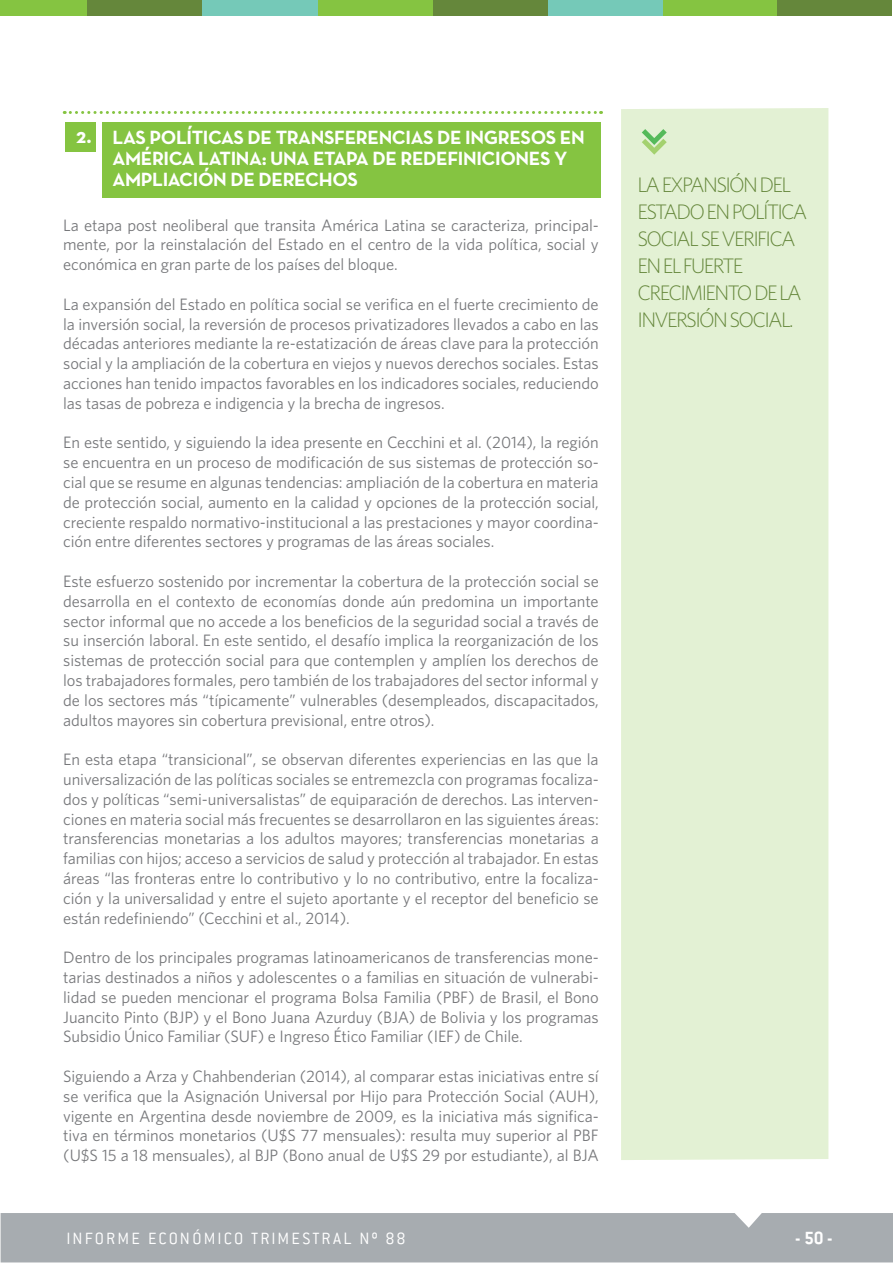
<style>
.page{position:relative;width:893px;height:1263px;background:#fff}
.page>*{position:absolute;margin:0;border:0;box-sizing:border-box;transform-origin:0 0}
.t1{font:300 21px/27px "Whitney";letter-spacing:-.08em;color:#65873b}
.t2{font:700 21px "Neutra Text";color:#fff}
.t3{font:700 19.5px/21px "Neutra Text";letter-spacing:-.02em;color:#fff}
.t4{font:700 19.5px "Conduit ITC";color:#fff}
.t5{font:300 18px "Conduit ITC";letter-spacing:.115em;color:#fff}
.t6{font:16.5px/19.8px "Whitney";letter-spacing:-.005em;color:#77787b;text-align:justify}
</style>
<div class="page">
<div style="left:1px;top:1213px;width:892px;height:49px;background:#a7acb0"></div>
<div style="left:777px;top:1px;width:115px;height:15px;background:#65873b"></div>
<div style="left:662px;top:1px;width:115px;height:15px;background:#85c441"></div>
<div style="left:548px;top:1px;width:114px;height:15px;background:#75c9b8"></div>
<div style="left:433px;top:1px;width:115px;height:15px;background:#65873b"></div>
<div style="left:318px;top:1px;width:115px;height:15px;background:#85c441"></div>
<div style="left:87px;top:1px;width:115px;height:15px;background:#65873b"></div>
<div style="left:0;top:1px;width:87px;height:15px;background:#85c441"></div>
<div style="left:202px;top:1px;width:116px;height:15px;background:#75c9b8"></div>
<div style="left:621px;top:108px;width:207px;height:1052px;background:#e3f1d4"></div>
<svg style="left:642px;top:129px;width:25px;height:26px"></svg>
<div style="left:65px;top:122px;width:31px;height:30px;background:#85c441"></div>
<div style="left:102px;top:122px;width:498px;height:75px;background:#85c441"></div>
<svg style="left:64px;top:111px;width:537px;height:3px"></svg>
<p class="t2" style="left:76px;top:123px;width:17px">2.</p>
<p class="t3" style="left:112px;top:126px;width:244px">LAS POLÍTICAS DE TRANSFERENCI</p>
<p class="t3" style="left:112px;top:126px;width:460px;text-indent:298px">AS DE IN GRESOS EN<br>AMÉRICA LATINA: UNA ETAPA DE REDE</p>
<p class="t3" style="left:447px;top:147px;width:22px">FINICIONE</p>
<p class="t3" style="left:540px;top:147px;width:29px">S Y</p>
<p class="t3" style="left:112px;top:168px;width:80px">AMPLIACIÓN</p>
<p class="t3" style="left:230px;top:168px;width:41px">DE DEREC</p>
<p class="t3" style="left:319px;top:168px;width:41px">HOS</p>
<p class="t6" style="left:63px;top:214px;width:537px">La etapa post neoliberal que transita América Latina se caracteriza, principal&shy;mente, por la reinstalación del Estado en el centro de la vida política, social y económica en gran parte de los países del bloque.</p>
<p class="t6" style="left:63px;top:294px;width:537px">La expansión del Estado en política social se verifica en el fuerte crecimiento de la inversión social, la reversión de procesos privatizadores llevados a cabo en las décadas anteriores mediante la re-estatización de áreas clave para la protección social y la ampliación de la cobertura en viejos y nuevos derechos sociales. Estas acciones han tenido impactos favorables en los indicadores sociales, reduciendo las tasas de pobreza e indigencia y la brecha de ingresos.</p>
<p class="t6" style="left:63px;top:432px;width:537px">En este sentido, y siguiendo la idea presente en Cecchini et al. (2014), la región se encuentra en un proceso de modificación de sus sistemas de protección so&shy;cial que se resume en algunas tendencias: ampliación de la cobertura en materia de protección social, aumento en la calidad y opciones de la protección social, creciente respaldo normativo-institucional a las prestaciones y mayor coordina&shy;ción entre diferentes sectores y programas de las áreas sociales.</p>
<p class="t6" style="left:63px;top:571px;width:537px">Este esfuerzo sostenido por incrementar la cobertura de la protección social se desarrolla en el contexto de economías donde aún predomina un importante sector informal que no accede a los beneficios de la seguridad social a través de su inserción laboral. En este sentido, el desafío implica la reorganización de los sistemas de protección social para que contemplen y amplíen los derechos de los trabajadores formales, pero también de los trabajadores del sector informal y de los sectores más “típicamente” vulnerables (desempleados, discapacitados, adultos mayores sin cobertura previsional, entre otros).</p>
<p class="t6" style="left:63px;top:749px;width:537px">En esta etapa “transicional”, se observan diferentes experiencias en las que la universalización de las políticas sociales se entremezcla con programas focaliza&shy;dos y políticas “semi-universalistas” de equiparación de derechos. Las interven&shy;ciones en materia social más frecuentes se desarrollaron en las siguientes áreas: transferencias monetarias a los adultos mayores; transferencias monetarias a familias con hijos; acceso a servicios de salud y protección al trabajador. En estas áreas “las fronteras entre lo contributivo y lo no contributivo, entre la focaliza&shy;ción y la universalidad y entre el sujeto aportante y el receptor del beneficio se están redefiniendo” (Cecchini et al., 2014).</p>
<p class="t6" style="left:63px;top:947px;width:537px">Dentro de los principales programas latinoamericanos de transferencias mone&shy;tarias destinados a niños y adolescentes o a familias en situación de vulnerabi&shy;lidad se pueden mencionar el programa Bolsa Familia (PBF) de Brasil, el Bono Juancito Pinto (BJP) y el Bono Juana Azurduy (BJA) de Bolivia y los programas Subsidio Único Familiar (SUF) e Ingreso Ético Familiar (IEF) de Chile.</p>
<p class="t6" style="left:63px;top:1066px;width:537px">Siguiendo a Arza y Chahbenderian (2014), al comparar estas iniciativas entre sí se verifica que la Asignación Universal por Hijo para Protección Social (AUH), vigente en Argentina desde noviembre de 2009, es la iniciativa más significa&shy;tiva en términos monetarios (U$S 77 mensuales): resulta muy superior al PBF (U$S 15 a 18 mensuales), al BJP (Bono anual de U$S 29 por estudiante), al BJA</p>
<p class="t1" style="left:637px;top:170px;width:172px">LA EXPANSIÓN DEL<br>ESTADO EN POLÍTICA<br>SOCIAL SE VERIFICA<br>EN EL FUERTE<br>CRECIMIENTO DE LA<br>INVERSIÓN SOCIAL.</p>
<p class="t5" style="left:66px;top:1228px;width:341px">INFORME ECONÓMICO TRIMESTRAL Nº 88</p>
<p class="t4" style="left:795px;top:1227px;width:39px">- 50 -</p>
</div>
